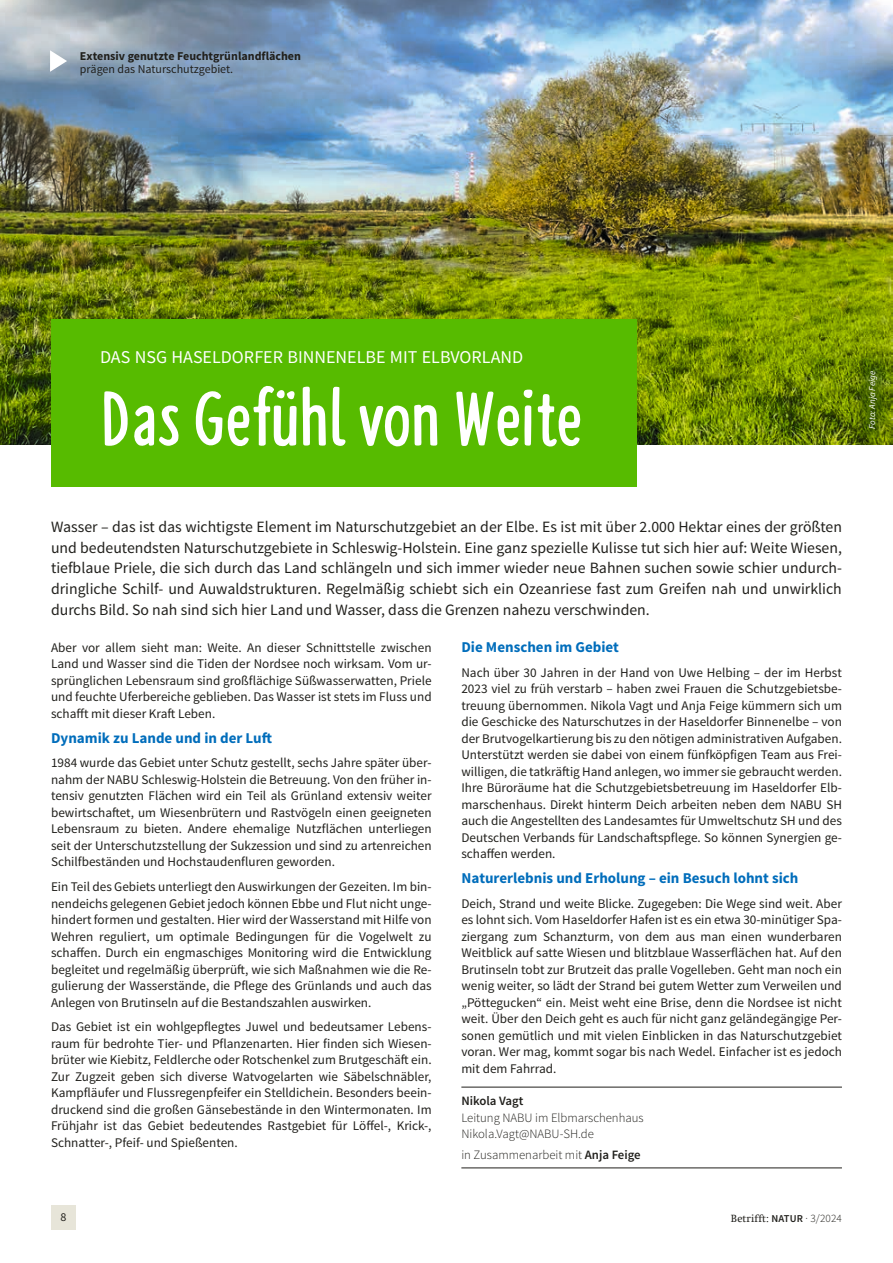
<style>
.page{position:relative;width:893px;height:1263px;background:#fff}
.page>*{position:absolute;margin:0;border:0;box-sizing:border-box;transform-origin:0 0}
.t1{font:700 82.5px "NABU Hand";color:#fff}
.t2{font:18px "Source Sans Pro";color:#fff}
.t3{font:15.75px/20.7px "Source Sans Pro";color:#21201c;text-align:justify}
.t4{font:700 15px "Source Sans Pro";color:#006dbb}
.t5{font:13.2px/16.5px "Source Sans Pro";color:#21201c;text-align:justify}
.t6{font:300 12.75px/16.5px "Source Sans Pro";color:#21201c}
.t7{font:600 12.75px "Source Sans Pro";color:#21201c}
.t8{font:700 12px "Source Sans Pro";color:#21201c}
.t9{font:12px "Source Sans Pro";color:#21201c}
.t10{font:10.5px "Swift Com";letter-spacing:.01em;color:#21201c}
.t11{font:italic 9px "Source Sans Pro";color:#fff}
.s1{font-weight:600}
.s2{font-family:"Source Sans Pro";font-weight:600}
.s3{font-family:"Source Sans Pro";font-weight:300;font-size:11.25px}
</style>
<div class="page">
<img style="left:0;top:0;width:893px;height:444px">
<div style="left:51px;top:319px;width:586px;height:168px;background:#57bb00"></div>
<hr style="left:461px;top:1087px;width:381px;height:1px;background:#21201c">
<hr style="left:461px;top:1168px;width:381px;height:1px;background:#21201c">
<div style="left:849px;top:352px;width:44px;height:96px;background:#194000;opacity:.7"></div>
<svg style="left:50px;top:50px;width:17px;height:22px"></svg>
<div style="left:51px;top:1205px;width:25px;height:25px;background:#e7e5d9"></div>
<p class="t8" style="left:80px;top:48px;width:223px">Extensiv genutzte Feuchtgrünlandflächen</p>
<p class="t9" style="left:80px;top:62px;width:155px">prägen das Naturschutzgebiet.</p>
<h2 class="t2" style="left:100px;top:346px;width:425px">DAS NSG HASELDORFER BINNENELBE MIT ELBVORLAND</h2>
<h1 class="t1" style="left:100px;top:373px;width:484px">Das Gefühl von Weite</h1>
<p class="t11" style="left:866px;top:429px;width:59px;rotate:-90deg">Foto: Anja Feige</p>
<p class="t3" style="left:51px;top:517px;width:792px">Wasser – das ist das wichtigste Element im Naturschutzgebiet an der Elbe. Es ist mit über 2.000 Hektar eines der größten und bedeutendsten Naturschutzgebiete in Schleswig-Holstein. Eine ganz spezielle Kulisse tut sich hier auf: Weite Wiesen, tiefblaue Priele, die sich durch das Land schlängeln und sich immer wieder neue Bahnen suchen sowie schier undurch&shy;dringliche Schilf- und Auwaldstrukturen. Regelmäßig schiebt sich ein Ozeanriese fast zum Greifen nah und unwirklich durchs Bild. So nah sind sich hier Land und Wasser, dass die Grenzen nahezu verschwinden.</p>
<p class="t5" style="left:51px;top:639px;width:382px">Aber vor allem sieht man: Weite. An dieser Schnittstelle zwischen Land und Wasser sind die Tiden der Nordsee noch wirksam. Vom ur&shy;sprünglichen Lebensraum sind großflächige Süßwasserwatten, Priele und feuchte Uferbereiche geblieben. Das Wasser ist stets im Fluss und schafft mit dieser Kraft Leben.</p>
<p class="t4" style="left:51px;top:728px;width:223px">Dynamik zu Lande und in der Luft</p>
<p class="t5" style="left:51px;top:755px;width:382px">1984 wurde das Gebiet unter Schutz gestellt, sechs Jahre später über&shy;nahm der NABU Schleswig-Holstein die Betreuung. Von den früher in&shy;tensiv genutzten Flächen wird ein Teil als Grünland extensiv weiter bewirtschaftet, um Wiesenbrütern und Rastvögeln einen geeigneten Lebensraum zu bieten. Andere ehemalige Nutzflächen unterliegen seit der Unterschutzstellung der Sukzession und sind zu artenreichen Schilfbeständen und Hochstaudenfluren geworden.</p>
<p class="t5" style="left:51px;top:879px;width:382px">Ein Teil des Gebiets unterliegt den Auswirkungen der Gezeiten. Im bin&shy;nendeichs gelegenen Gebiet jedoch können Ebbe und Flut nicht unge&shy;hindert formen und gestalten. Hier wird der Wasserstand mit Hilfe von Wehren reguliert, um optimale Bedingungen für die Vogelwelt zu schaffen. Durch ein engmaschiges Monitoring wird die Entwicklung begleitet und regelmäßig überprüft, wie sich Maßnahmen wie die Re&shy;gulierung der Wasserstände, die Pflege des Grünlands und auch das Anlegen von Brutinseln auf die Bestandszahlen auswirken.</p>
<p class="t5" style="left:51px;top:1019px;width:382px">Das Gebiet ist ein wohlgepflegtes Juwel und bedeutsamer Lebens&shy;raum für bedrohte Tier- und Pflanzenarten. Hier finden sich Wiesen&shy;brüter wie Kiebitz, Feldlerche oder Rotschenkel zum Brutgeschäft ein.<br>Zur Zugzeit geben sich diverse Watvogelarten wie Säbelschnäbler, Kampfläufer und Flussregenpfeifer ein Stelldichein. Besonders beein&shy;druckend sind die großen Gänsebestände in den Wintermonaten. Im Frühjahr ist das Gebiet bedeutendes Rastgebiet für Löffel-, Krick-, Schnatter-, Pfeif- und Spießenten.</p>
<p class="t4" style="left:461px;top:637px;width:159px">Die Menschen im Gebiet</p>
<p class="t5" style="left:461px;top:664px;width:382px">Nach über 30 Jahren in der Hand von Uwe Helbing – der im Herbst 2023 viel zu früh verstarb – haben zwei Frauen die Schutzgebietsbe&shy;treuung übernommen. Nikola Vagt und Anja Feige kümmern sich um die Geschicke des Naturschutzes in der Haseldorfer Binnenelbe – von der Brutvogelkartierung bis zu den nötigen administrativen Aufgaben.<br>Unterstützt werden sie dabei von einem fünfköpfigen Team aus Frei&shy;willigen, die tatkräftig Hand anlegen, wo immer sie gebraucht werden.<br>Ihre Büroräume hat die Schutzgebietsbetreuung im Haseldorfer Elb&shy;marschenhaus. Direkt hinterm Deich arbeiten neben dem NABU SH auch die Angestellten des Landesamtes für Umweltschutz SH und des Deutschen Verbands für Landschaftspflege. So können Synergien ge&shy;schaffen werden.</p>
<p class="t4" style="left:461px;top:868px;width:338px">Naturerlebnis und Erholung – ein Besuch lohnt sich</p>
<p class="t5" style="left:461px;top:895px;width:382px">Deich, Strand und weite Blicke. Zugegeben: Die Wege sind weit. Aber es lohnt sich. Vom Haseldorfer Hafen ist es ein etwa 30-minütiger Spa&shy;ziergang zum Schanzturm, von dem aus man einen wunderbaren Weitblick auf satte Wiesen und blitzblaue Wasserflächen hat. Auf den Brutinseln tobt zur Brutzeit das pralle Vogelleben. Geht man noch ein wenig weiter, so lädt der Strand bei gutem Wetter zum Verweilen und „Pöttegucken“ ein. Meist weht eine Brise, denn die Nordsee ist nicht weit. Über den Deich geht es auch für nicht ganz geländegängige Per&shy;sonen gemütlich und mit vielen Einblicken in das Naturschutzgebiet voran. Wer mag, kommt sogar bis nach Wedel. Einfacher ist es jedoch mit dem Fahrrad.</p>
<p class="t7" style="left:461px;top:1093px;width:64px">Nikola Vagt</p>
<p class="t6" style="left:461px;top:1109px;width:184px">Leitung NABU im Elbmarschenhaus<br>Nikola.Vagt@NABU-SH.de</p>
<p class="t6" style="left:461px;top:1146px;width:181px">in Zusammenarbeit mit <span class="s1">Anja Feige</span></p>
<p class="t9" style="left:60px;top:1210px;width:7px">8</p>
<p class="t10" style="left:731px;top:1212px;width:112px">Betrifft: <span class="s2">NATUR</span> <span class="s3">· 3/2024</span></p>
</div>
